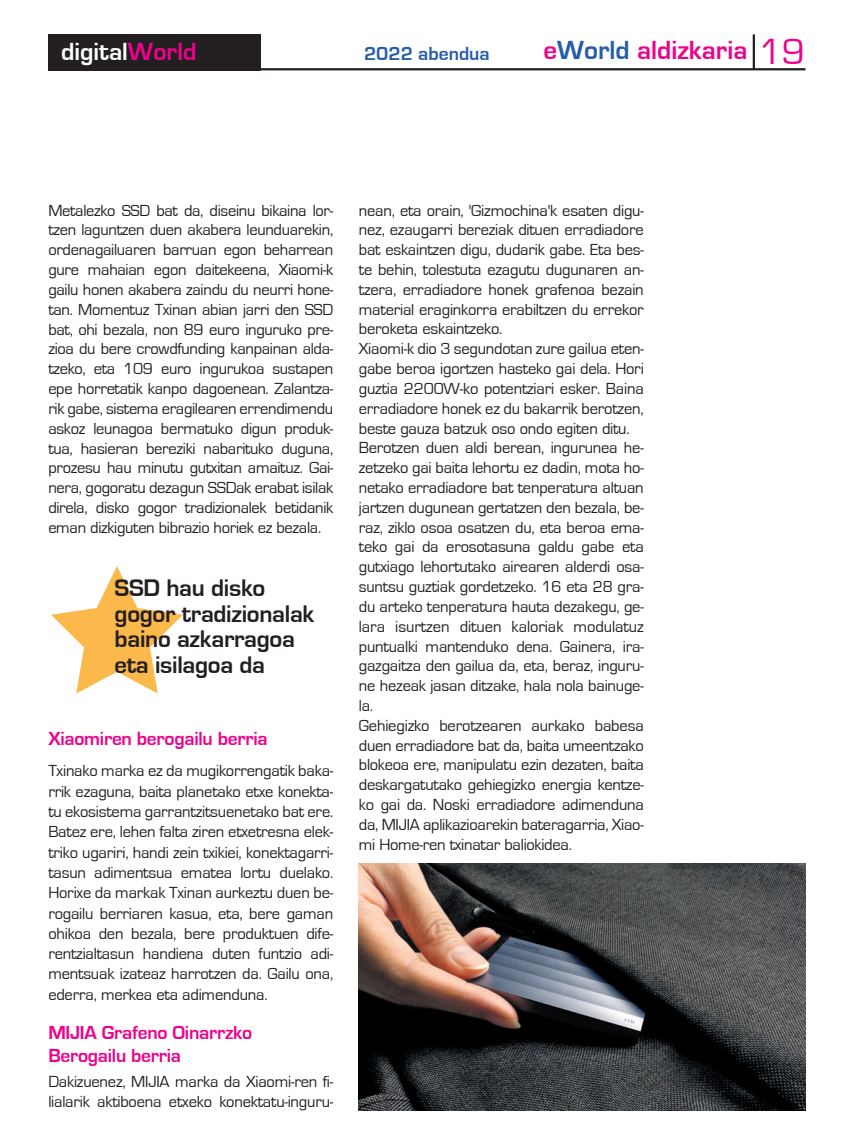
<style>
.page{position:relative;width:855px;height:1144px;background:#fff}
.page>*{position:absolute;margin:0;border:0;box-sizing:border-box;transform-origin:0 0}
.t1{font:700 27px "Eurostile";color:#ed028c}
.t2{font:700 25.5px "Eurostile";color:#fff}
.t3{font:700 24.75px/25.5px "Eurostile";letter-spacing:-.015em;color:#231f20}
.t4{font:700 19.5px/22.4px "Eurostile";letter-spacing:-.01em;color:#ed028c}
.t5{font:700 19.5px "Eurostile";color:#275caa}
.t6{font:16.5px/19.8px "Eurostile";letter-spacing:-.01em;color:#231f20;text-align:justify}
.s1{color:#ed028c}
.s2{color:#275caa}
.s3{font-weight:400;font-size:37.5px}
</style>
<div class="page">
<svg style="left:51px;top:566px;width:132px;height:127px"></svg>
<img style="left:359px;top:864px;width:446px;height:246px">
<hr style="left:48px;top:68px;width:757px;height:2px;background:#231f20">
<div style="left:48px;top:34px;width:213px;height:37px;background:#231f20"></div>
<hr style="left:752px;top:34px;width:3px;height:35px;background:#231f20">
<h2 class="t2" style="left:61px;top:40px;width:137px">digital<span class="s1">World</span></h2>
<p class="t5" style="left:364px;top:45px;width:127px">2022 abendua</p>
<h1 class="t1" style="left:543px;top:37px;width:263px">e<span class="s2">World</span> aldizkaria <span class="s3">19</span></h1>
<p class="t6" style="left:48px;top:201px;width:286px">Metalezko SSD bat da, diseinu bikaina lor&shy;tzen laguntzen duen akabera leunduarekin, ordenagailuaren barruan egon beharrean gure mahaian egon daitekeena, Xiaomi-k gailu honen akabera zaindu du neurri hone&shy;tan. Momentuz Txinan abian jarri den SSD bat, ohi bezala, non 89 euro inguruko pre&shy;zioa du bere crowdfunding kanpainan alda&shy;tzeko, eta 109 euro ingurukoa sustapen epe horretatik kanpo dagoenean. Zalantza&shy;rik gabe, sistema eragilearen errendimendu askoz leunagoa bermatuko digun produk&shy;tua, hasieran bereziki nabarituko duguna, prozesu hau minutu gutxitan amaituz. Gai&shy;nera, gogoratu dezagun SSDak erabat isilak direla, disko gogor tradizionalek betidanik eman dizkiguten bibrazio horiek ez bezala.</p>
<h3 class="t3" style="left:115px;top:576px;width:201px">SSD hau disko gogor tradizionalak baino azkarragoa eta isilagoa da</h3>
<p class="t4" style="left:48px;top:728px;width:221px">Xiaomiren berogailu berria</p>
<p class="t6" style="left:48px;top:761px;width:286px;line-height:20.2px">Txinako marka ez da mugikorrengatik baka&shy;rrik ezaguna, baita planetako etxe konekta&shy;tu ekosistema garrantzitsuenetako bat ere.<br>Batez ere, lehen falta ziren etxetresna elek&shy;triko ugariri, handi zein txikiei, konektagarri&shy;tasun adimentsua ematea lortu duelako.<br>Horixe da markak Txinan aurkeztu duen be&shy;rogailu berriaren kasua, eta, bere gaman ohikoa den bezala, bere produktuen dife&shy;rentzialtasun handiena duten funtzio adi&shy;mentsuak izateaz harrotzen da. Gailu ona, ederra, merkea eta adimenduna.</p>
<p class="t4" style="left:48px;top:1022px;width:205px">MIJIA Grafeno Oinarrzko<br>Berogailu berria</p>
<p class="t6" style="left:48px;top:1071px;width:286px;line-height:20.2px">Dakizuenez, MIJIA marka da Xiaomi-ren fi&shy;lialarik aktiboena etxeko konektatu-inguru-</p>
<p class="t6" style="left:359px;top:201px;width:286px;text-align:left">nean, eta orain, 'Gizmochina'k esaten digu&shy;nez, ezaugarri bereziak dituen erradiadore bat eskaintzen digu, dudarik gabe. Eta bes&shy;te behin, tolestuta ezagutu dugunaren an&shy;tzera, erradiadore honek grafenoa bezain material eraginkorra erabiltzen du errekor beroketa eskaintzeko.<br>Xiaomi-k dio 3 segundotan zure gailua eten&shy;gabe beroa igortzen hasteko gai dela. Hori guztia 2200W-ko potentziari esker. Baina erradiadore honek ez du bakarrik berotzen, beste gauza batzuk oso ondo egiten ditu.<br>Berotzen duen aldi berean, ingurunea he&shy;zetzeko gai baita lehortu ez dadin, mota ho&shy;netako erradiadore bat tenperatura altuan jartzen dugunean gertatzen den bezala, be&shy;raz, ziklo osoa osatzen du, eta beroa ema&shy;teko gai da erosotasuna galdu gabe eta gutxiago lehortutako airearen alderdi osa&shy;suntsu guztiak gordetzeko. 16 eta 28 gra&shy;du arteko tenperatura hauta dezakegu, ge&shy;lara isurtzen dituen kaloriak modulatuz puntualki mantenduko dena. Gainera, ira&shy;gazgaitza den gailua da, eta, beraz, inguru&shy;ne hezeak jasan ditzake, hala nola bainuge&shy;la.<br>Gehiegizko berotzearen aurkako babesa duen erradiadore bat da, baita umeentzako blokeoa ere, manipulatu ezin dezaten, baita deskargatutako gehiegizko energia kentze&shy;ko gai da. Noski erradiadore adimenduna da, MIJIA aplikazioarekin bateragarria, Xiao&shy;mi Home-ren txinatar baliokidea.</p>
</div>
